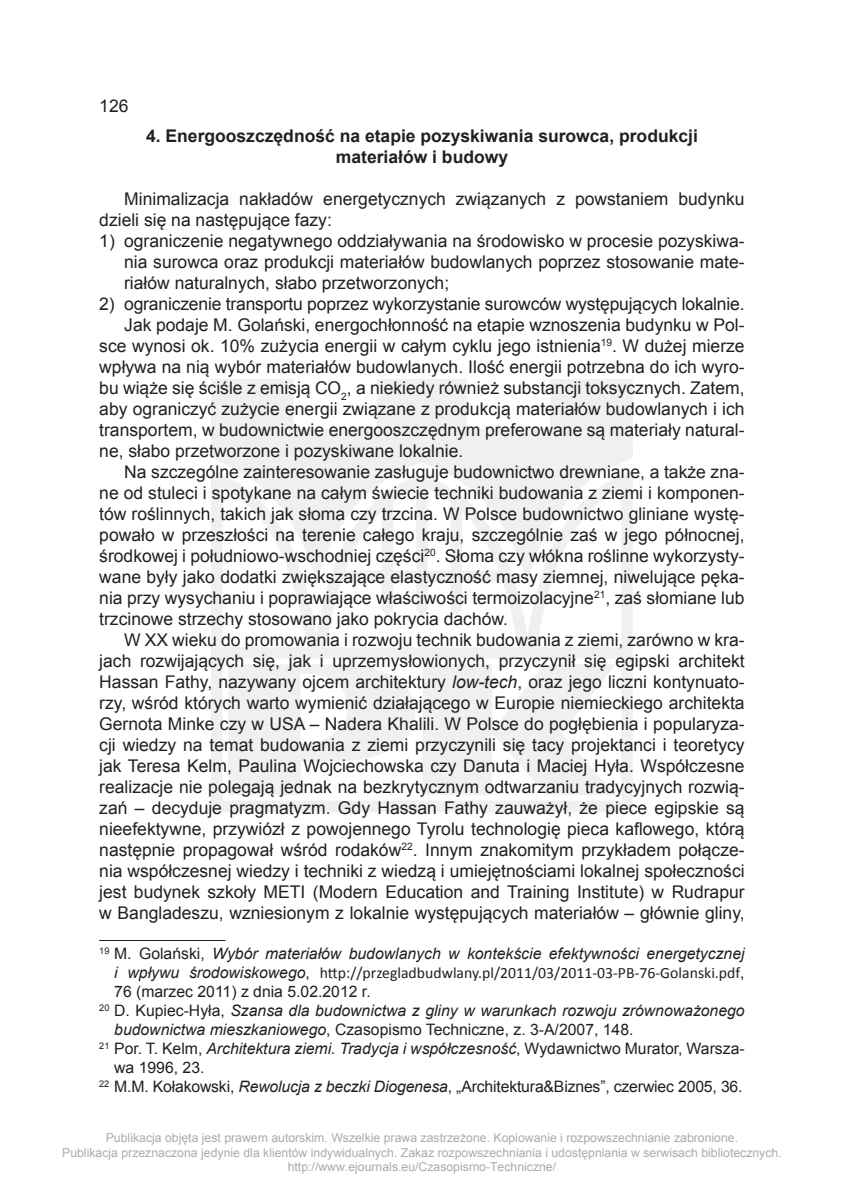
<style>
.page{position:relative;width:844px;height:1191px;background:#fff}
.page>*{position:absolute;margin:0;border:0;box-sizing:border-box;transform-origin:0 0}
.tekst_cz{font:17.5px/21px "Arial";color:#231f20;text-align:justify}
.a__cz{font:17.5px/21px "Arial";letter-spacing:-.01em;color:#231f20;text-align:justify}
.tytuł_rozdz__1{font:700 17.5px/21px "Arial";color:#231f20;text-align:center}
.przypis_cz{font:italic 15.75px/18.9px "Arial";color:#231f20;text-align:justify}
.przypis_cz-2{font:15.75px/18.9px "Arial";letter-spacing:-.01em;color:#231f20}
.t1{font:12.25px/14.7px "Arial";color:#ababab;text-align:center}
.s1{font-style:italic}
.s2{font-style:normal}
.s3{font-family:"Calibri";font-style:normal}
</style>
<div class="page">
<svg style="left:211px;top:379px;width:421px;height:433px;fill:#eff0ef"></svg>
<hr style="left:99px;top:940px;width:126px;height:1px;background:#231f20">
<p class="tekst_cz" style="left:99px;top:95px;width:31px">126</p>
<p class="tytuł_rozdz__1" style="left:146px;top:126px;width:553px">4. Energooszczędność na etapie pozyskiwania surowca, produkcji materiałów i budowy</p>
<p class="tekst_cz" style="left:99px;top:188px;width:646px;text-indent:25px">Minimalizacja nakładów energetycznych związanych z powstaniem budynku dzieli się na następujące fazy:</p>
<p class="a__cz" style="left:124px;top:230px;width:622px;text-indent:-25px">1) ograniczenie negatywnego oddziaływania na środowisko w procesie pozyskiwa&shy;nia surowca oraz produkcji materiałów budowlanych poprzez stosowanie mate&shy;riałów naturalnych, słabo przetworzonych;</p>
<p class="a__cz" style="left:99px;top:293px;width:646px">2) ograniczenie transportu poprzez wykorzystanie surowców występujących lokalnie.</p>
<p class="tekst_cz" style="left:99px;top:314px;width:646px;text-indent:25px">Jak podaje M. Golański, energochłonność na etapie wznoszenia budynku w Pol&shy;sce wynosi ok. 10% zużycia energii w całym cyklu jego istnienia<sup>19</sup>. W dużej mierze wpływa na nią wybór materiałów budowlanych. Ilość energii potrzebna do ich wyro&shy;bu wiąże się ściśle z emisją CO<sub>2</sub>, a niekiedy również substancji toksycznych. Zatem, aby ograniczyć zużycie energii związane z produkcją materiałów budowlanych i ich transportem, w budownictwie energooszczędnym preferowane są materiały natural&shy;ne, słabo przetworzone i pozyskiwane lokalnie.</p>
<p class="tekst_cz" style="left:99px;top:461px;width:646px;text-indent:25px">Na szczególne zainteresowanie zasługuje budownictwo drewniane, a także zna&shy;ne od stuleci i spotykane na całym świecie techniki budowania z ziemi i komponen&shy;tów roślinnych, takich jak słoma czy trzcina. W Polsce budownictwo gliniane wystę&shy;powało w przeszłości na terenie całego kraju, szczególnie zaś w jego północnej, środkowej i południowo-wschodniej części<sup>20</sup>. Słoma czy włókna roślinne wykorzysty&shy;wane były jako dodatki zwiększające elastyczność masy ziemnej, niwelujące pęka&shy;nia przy wysychaniu i poprawiające właściwości termoizolacyjne<sup>21</sup>, zaś słomiane lub trzcinowe strzechy stosowano jako pokrycia dachów.</p>
<p class="tekst_cz" style="left:99px;top:629px;width:646px;text-indent:25px">W XX wieku do promowania i rozwoju technik budowania z ziemi, zarówno w kra&shy;jach rozwijających się, jak i uprzemysłowionych, przyczynił się egipski architekt Hassan Fathy, nazywany ojcem architektury <span class="s1">low-tech</span>, oraz jego liczni kontynuato&shy;rzy, wśród których warto wymienić działającego w Europie niemieckiego architekta Gernota Minke czy w USA – Nadera Khalili. W Polsce do pogłębienia i popularyza&shy;cji wiedzy na temat budowania z ziemi przyczynili się tacy projektanci i teoretycy jak Teresa Kelm, Paulina Wojciechowska czy Danuta i Maciej Hyła. Współczesne realizacje nie polegają jednak na bezkrytycznym odtwarzaniu tradycyjnych rozwią&shy;zań – decyduje pragmatyzm. Gdy Hassan Fathy zauważył, że piece egipskie są nieefektywne, przywiózł z powojennego Tyrolu technologię pieca kaflowego, którą następnie propagował wśród rodaków<sup>22</sup>. Innym znakomitym przykładem połącze&shy;nia współczesnej wiedzy i techniki z wiedzą i umiejętnościami lokalnej społeczności jest budynek szkoły METI (Modern Education and Training Institute) w Rudrapur w Bangladeszu, wzniesionym z lokalnie występujących materiałów – głównie gliny,</p>
<p class="przypis_cz" style="left:114px;top:944px;width:631px;text-indent:-15px"><sup>19</sup> <span class="s2">M. Golański,</span> Wybór materiałów budowlanych w kontekście efektywności energetycznej i wpływu środowiskowego<span class="s2">,</span> <span class="s3">http://przegladbudwlany.pl/2011/03/2011-03-PB-76-Golanski.pdf</span><span class="s2">, 76 (marzec 2011) z dnia 5.02.2012 r.</span></p>
<p class="przypis_cz" style="left:114px;top:1001px;width:631px;text-indent:-15px"><sup>20</sup> <span class="s2">D. Kupiec-Hyła,</span> Szansa dla budownictwa z gliny w warunkach rozwoju zrównoważonego budownictwa mieszkaniowego<span class="s2">, Czasopismo Techniczne, z. 3-A/2007, 148.</span></p>
<p class="przypis_cz-2" style="left:114px;top:1039px;width:631px;text-indent:-15px"><sup>21</sup> Por. T. Kelm, <span class="s1">Architektura ziemi. Tradycja i współczesność</span>, Wydawnictwo Murator, Warsza&shy;wa 1996, 23.</p>
<p class="przypis_cz-2" style="left:99px;top:1077px;width:644px"><sup>22</sup> M.M. Kołakowski, <span class="s1">Rewolucja z beczki Diogenesa</span>, „Architektura&amp;Biznes”, czerwiec 2005, 36.</p>
<p class="t1" style="left:62px;top:1130px;width:721px">Publikacja objęta jest prawem autorskim. Wszelkie prawa zastrzeżone. Kopiowanie i rozpowszechnianie zabronione.<br>Publikacja przeznaczona jedynie dla klientów indywidualnych. Zakaz rozpowszechniania i udostępniania w serwisach bibliotecznych. http://www.ejournals.eu/Czasopismo-Techniczne/</p>
</div>
